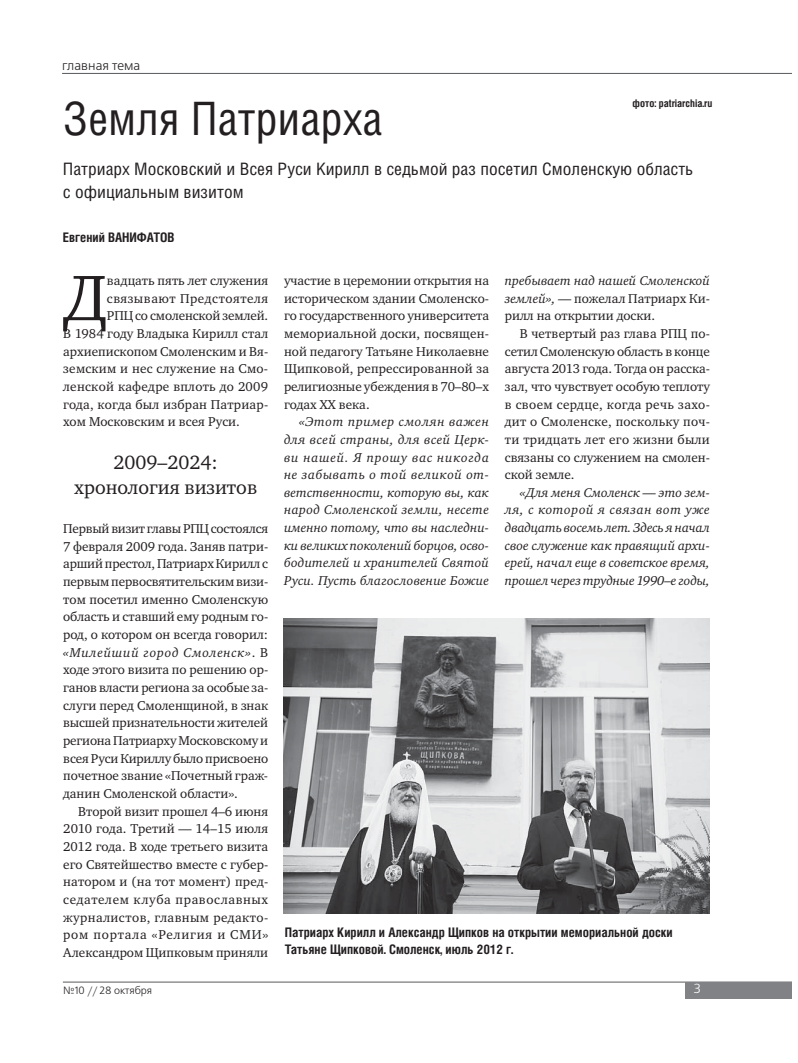
<style>
.page{position:relative;width:798px;height:1063px;background:#fff}
.page>*{position:absolute;margin:0;border:0;box-sizing:border-box;transform-origin:0 0}
.t1{font:65.88px "Charter ITC";color:#231f20}
.t2{font:46.12px "Helios Cond";color:#231f20}
.t3{font:19.75px/25px "Charter ITC";color:#231f20;text-align:center}
.t4{font:17.12px/22.4px "Helios Cond";color:#231f20;scale:1.05 1}
.t5{font:13.12px/17.6px "Charter ITC";color:#231f20;text-align:justify}
.t6{font:italic 13.12px/17.6px "Charter ITC";letter-spacing:.01em;color:#231f20;text-align:justify}
.t7{font:700 13.12px/17.6px "Helios Cond";color:#231f20}
.t8{font:13.12px "Charter ITC";letter-spacing:.02em;color:#231f20}
.t9{font:13.12px "Charter ITC";letter-spacing:.04em;color:#231f20}
.t10{font:13.12px "Free Set C";color:#231f20}
.t11{font:13.12px "Free Set C";color:#fff}
.t12{font:700 10.5px "Helios Cond";color:#231f20}
.t13{font:10.5px "Free Set C";color:#231f20}
.s1{font-style:italic}
</style>
<div class="page">
<hr style="left:63px;top:982px;width:727px;height:1px;background:#58595b">
<div style="left:684px;top:982px;width:106px;height:16px;background:#808285"></div>
<hr style="left:62px;top:73px;width:728px;height:1px;background:#58595b">
<img style="left:283px;top:618px;width:426px;height:296px">
<p class="t10" style="left:62px;top:59px;width:80px">главная тема</p>
<p class="t12" style="left:632px;top:100px;width:81px">фото: patriarchia.ru</p>
<h2 class="t2" style="left:63px;top:103px;width:321px">Земля Патриарха</h2>
<h3 class="t4" style="left:63px;top:160px;width:601px">Патриарх Московский и Всея Руси Кирилл в седьмой раз посетил Смоленскую область с официальным визитом</h3>
<p class="t7" style="left:63px;top:230px;width:113px">Евгений ВАНИФАТОВ</p>
<h1 class="t1" style="left:63px;top:268px;width:45px">Д</h1>
<p class="t5" style="left:107px;top:272px;width:163px">вадцать пять лет служения</p>
<p class="t9" style="left:107px;top:292px;width:163px">связывают Предстоятеля</p>
<p class="t5" style="left:107px;top:308px;width:163px">РПЦ со смоленской землей.</p>
<p class="t5" style="left:63px;top:325px;width:206px">В 1984 году Владыка Кирилл стал</p>
<p class="t5" style="left:63px;top:343px;width:206px">архиепископом Смоленским и Вя-</p>
<p class="t8" style="left:63px;top:363px;width:206px">земским и нес служение на Смо-</p>
<p class="t8" style="left:63px;top:380px;width:206px">ленской кафедре вплоть до 2009</p>
<p class="t5" style="left:63px;top:396px;width:206px">года, когда был избран Патриар-</p>
<p class="t5" style="left:63px;top:414px;width:178px">хом Московским и всея Руси.</p>
<h3 class="t3" style="left:74px;top:451px;width:184px">2009–2024: хронология визитов</h3>
<p class="t5" style="left:63px;top:521px;width:206px">Первый визит главы РПЦ состоялся 7 февраля 2009 года. Заняв патри&shy;арший престол, Патриарх Кирилл с первым первосвятительским визи&shy;том посетил именно Смоленскую область и ставший ему родным го&shy;род, о котором он всегда говорил: <span class="s1">«Милейший город Смоленск»</span>. В ходе этого визита по решению ор&shy;ганов власти региона за особые за&shy;слуги перед Смоленщиной, в знак высшей признательности жителей региона Патриарху Московскому и всея Руси Кириллу было присвоено почетное звание «Почетный граж&shy;данин Смоленской области».</p>
<p class="t5" style="left:63px;top:803px;width:206px;text-indent:15px">Второй визит прошел 4–6 июня 2010 года. Третий — 14–15 июля 2012 года. В ходе третьего визита его Святейшество вместе с губер&shy;натором и (на тот момент) пред&shy;седателем клуба православных журналистов, главным редакто&shy;ром портала «Религия и СМИ» Александром Щипковым приняли</p>
<p class="t5" style="left:284px;top:272px;width:206px">участие в церемонии открытия на историческом здании Смоленско&shy;го государственного университета мемориальной доски, посвящен&shy;ной педагогу Татьяне Николаевне Щипковой, репрессированной за религиозные убеждения в 70–80–х годах ХХ века.</p>
<p class="t6" style="left:284px;top:414px;width:206px;text-indent:15px">«Этот пример смолян важен для всей страны, для всей Церк&shy;ви нашей. Я прошу вас никогда не забывать о той великой от&shy;ветственности, которую вы, как народ Смоленской земли, несете именно потому, что вы наследни&shy;ки великих поколений борцов, осво&shy;бодителей и хранителей Святой Руси. Пусть благословение Божие</p>
<p class="t5" style="left:504px;top:272px;width:206px"><span class="s1">пребывает над нашей Смоленской землей»,</span> — пожелал Патриарх Ки&shy;рилл на открытии доски.</p>
<p class="t5" style="left:504px;top:325px;width:206px;text-indent:15px">В четвертый раз глава РПЦ по&shy;сетил Смоленскую область в конце августа 2013 года. Тогда он расска&shy;зал, что чувствует особую теплоту в своем сердце, когда речь захо&shy;дит о Смоленске, поскольку поч&shy;ти тридцать лет его жизни были связаны со служением на смолен&shy;ской земле.</p>
<p class="t6" style="left:504px;top:484px;width:206px;text-indent:15px">«Для меня Смоленск — это зем&shy;ля, с которой я связан вот уже двадцать восемь лет. Здесь я начал свое служение как правящий архи&shy;ерей, начал еще в советское время, прошел через трудные 1990–е годы,</p>
<p class="t7" style="left:285px;top:925px;width:389px">Патриарх Кирилл и Александр Щипков на открытии мемориальной доски<br>Татьяне Щипковой. Смоленск, июль 2012 г.</p>
<p class="t13" style="left:63px;top:986px;width:91px">№10 // 28 октября</p>
<p class="t11" style="left:693px;top:983px;width:9px">3</p>
</div>
